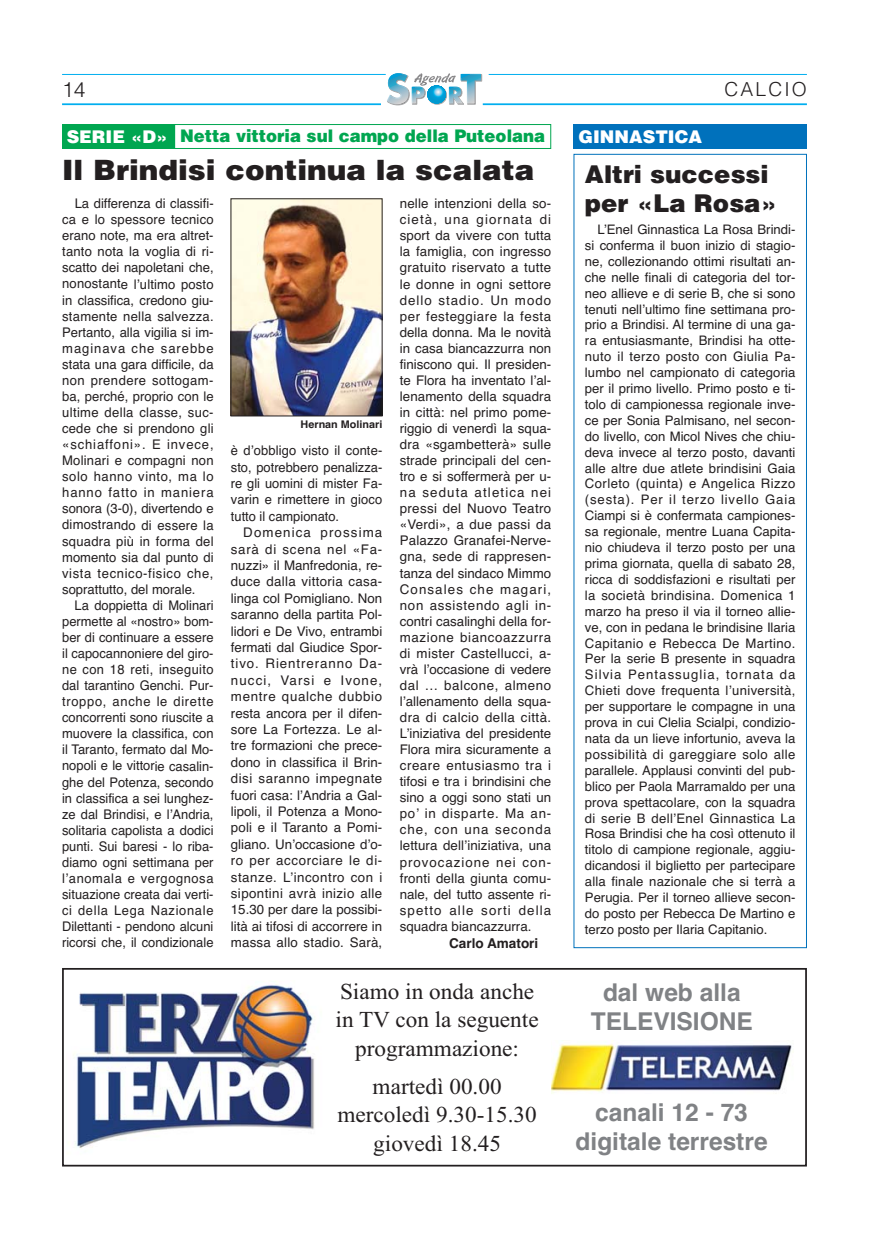
<style>
.page{position:relative;width:869px;height:1241px;background:#fff}
.page>*{position:absolute;margin:0;border:0;box-sizing:border-box;transform-origin:0 0}
.t1{font:900 28px "Helvetica";color:#231f20;scale:1.05 1}
.t2{font:700 24.5px/29.4px "Helvetica";color:#808285;text-align:center}
.t3{font:900 24.5px/29.6px "Helvetica";color:#231f20}
.t4{font:22.75px/28.5px "Times New Roman";color:#231f20;text-align:center}
.t5{font:300 21px "Helvetica";color:#231f20}
.t6{font:300 19.25px "Helvetica";letter-spacing:.11em;color:#231f20}
.t7{font:900 17.5px "Helvetica";color:#fff}
.t8{font:900 17.32px "Helvetica";color:#00a650;scale:.95 1}
.t9{font:700 13.65px "Helvetica";color:#231f20}
.t10{font:13.3px/16.1px "Helvetica";color:#231f20;text-align:justify}
.t11{font:13.12px/15.9px "Helvetica";color:#231f20;text-align:justify}
.t12{font:700 10.5px "Helvetica";color:#231f20}
.s1{font-size:17.5px;color:#fff}
</style>
<div class="page">
<hr style="left:482px;top:103px;width:324px;height:2px;background:#00aeef">
<hr style="left:62px;top:103px;width:319px;height:2px;background:#00aeef">
<hr style="left:488px;top:74px;width:318px;height:1px;background:#00aeef">
<hr style="left:62px;top:74px;width:323px;height:1px;background:#00aeef">
<svg style="left:387px;top:73px;width:94px;height:32px"></svg>
<div style="left:62px;top:124px;width:112px;height:25px;background:#00a650"></div>
<div style="left:174px;top:124px;width:377px;height:25px;border:1px solid #00a650"></div>
<div style="left:62px;top:967px;width:744px;height:199px;border:2px solid #231f20"></div>
<img style="left:73px;top:984px;width:242px;height:165px">
<img style="left:551px;top:1040px;width:242px;height:54px">
<img style="left:232px;top:200px;width:148px;height:214px">
<div style="left:230px;top:198px;width:152px;height:218px;border:1px solid #231f20"></div>
<div style="left:573px;top:124px;width:233px;height:25px;background:#0071bc"></div>
<h3 class="t5" style="left:62px;top:81px;width:25px">14</h3>
<h3 class="t6" style="left:724px;top:82px;width:84px">CALCIO</h3>
<h3 class="t8" style="left:67px;top:130px;width:505px"><span class="s1">SERIE «D»</span> Netta vittoria sul campo della Puteolana</h3>
<h1 class="t1" style="left:62px;top:160px;width:451px">Il Brindisi continua la scalata</h1>
<p class="t10" style="left:62px;top:197px;width:153px;text-indent:12px">La differenza di classifi&shy;ca e lo spessore tecnico erano note, ma era altret&shy;tanto nota la voglia di ri&shy;scatto dei napoletani che, nonostante lʼultimo posto in classifica, credono giu&shy;stamente nella salvezza.<br>Pertanto, alla vigilia si im&shy;maginava che sarebbe stata una gara difficile, da non prendere sottogam&shy;ba, perché, proprio con le ultime della classe, suc&shy;cede che si prendono gli «schiaffoni». E invece, Molinari e compagni non solo hanno vinto, ma lo hanno fatto in maniera sonora (3-0), divertendo e dimostrando di essere la squadra più in forma del momento sia dal punto di vista tecnico-fisico che, soprattutto, del morale.</p>
<p class="t10" style="left:62px;top:598px;width:153px;text-indent:12px">La doppietta di Molinari permette al «nostro» bom&shy;ber di continuare a essere il capocannoniere del giro&shy;ne con 18 reti, inseguito dal tarantino Genchi. Pur&shy;troppo, anche le dirette concorrenti sono riuscite a muovere la classifica, con il Taranto, fermato dal Mo&shy;nopoli e le vittorie casalin&shy;ghe del Potenza, secondo in classifica a sei lunghez&shy;ze dal Brindisi, e lʼAndria, solitaria capolista a dodici punti. Sui baresi - lo riba&shy;diamo ogni settimana per lʼanomala e vergognosa situazione creata dai verti&shy;ci della Lega Nazionale Dilettanti - pendono alcuni ricorsi che, il condizionale</p>
<p class="t12" style="left:300px;top:420px;width:83px">Hernan Molinari</p>
<p class="t10" style="left:231px;top:443px;width:153px">è dʼobbligo visto il conte&shy;sto, potrebbero penalizza&shy;re gli uomini di mister Fa&shy;varin e rimettere in gioco tutto il campionato.</p>
<p class="t10" style="left:231px;top:525px;width:153px;text-indent:12px">Domenica prossima sarà di scena nel «Fa&shy;nuzzi» il Manfredonia, re&shy;duce dalla vittoria casa&shy;linga col Pomigliano. Non saranno della partita Pol&shy;lidori e De Vivo, entrambi fermati dal Giudice Spor&shy;tivo. Rientreranno Da&shy;nucci, Varsi e Ivone, mentre qualche dubbio resta ancora per il difen&shy;sore La Fortezza. Le al&shy;tre formazioni che prece&shy;dono in classifica il Brin&shy;disi saranno impegnate fuori casa: lʼAndria a Gal&shy;lipoli, il Potenza a Mono&shy;poli e il Taranto a Pomi&shy;gliano. Unʼoccasione dʼo&shy;ro per accorciare le di&shy;stanze. Lʼincontro con i sipontini avrà inizio alle 15.30 per dare la possibi&shy;lità ai tifosi di accorrere in massa allo stadio. Sarà,</p>
<p class="t10" style="left:399px;top:197px;width:153px">nelle intenzioni della so&shy;cietà, una giornata di sport da vivere con tutta la famiglia, con ingresso gratuito riservato a tutte le donne in ogni settore dello stadio. Un modo per festeggiare la festa della donna. Ma le novità in casa biancazzurra non finiscono qui. Il presiden&shy;te Flora ha inventato lʼal&shy;lenamento della squadra in città: nel primo pome&shy;riggio di venerdì la squa&shy;dra «sgambetterà» sulle strade principali del cen&shy;tro e si soffermerà per u&shy;na seduta atletica nei pressi del Nuovo Teatro «Verdi», a due passi da Palazzo Granafei-Nerve&shy;gna, sede di rappresen&shy;tanza del sindaco Mimmo Consales che magari, non assistendo agli in&shy;contri casalinghi della for&shy;mazione biancoazzurra di mister Castellucci, a&shy;vrà lʼoccasione di vedere dal … balcone, almeno lʼallenamento della squa&shy;dra di calcio della città.<br>Lʼiniziativa del presidente Flora mira sicuramente a creare entusiasmo tra i tifosi e tra i brindisini che sino a oggi sono stati un poʼ in disparte. Ma an&shy;che, con una seconda lettura dellʼiniziativa, una provocazione nei con&shy;fronti della giunta comu&shy;nale, del tutto assente ri&shy;spetto alle sorti della squadra biancazzurra.</p>
<p class="t9" style="left:449px;top:938px;width:91px">Carlo Amatori</p>
<h3 class="t4" style="left:335px;top:978px;width:204px">Siamo in onda anche in TV con la seguente programmazione:</h3>
<h3 class="t4" style="left:337px;top:1073px;width:201px">martedì 00.00 mercoledì 9.30-15.30 giovedì 18.45</h3>
<h3 class="t7" style="left:578px;top:131px;width:125px">GINNASTICA</h3>
<h2 class="t3" style="left:584px;top:161px;width:193px">Altri successi per «La Rosa»</h2>
<p class="t11" style="left:584px;top:222px;width:212px;text-indent:12px">LʼEnel Ginnastica La Rosa Brindi&shy;si conferma il buon inizio di stagio&shy;ne, collezionando ottimi risultati an&shy;che nelle finali di categoria del tor&shy;neo allieve e di serie B, che si sono tenuti nellʼultimo fine settimana pro&shy;prio a Brindisi. Al termine di una ga&shy;ra entusiasmante, Brindisi ha otte&shy;nuto il terzo posto con Giulia Pa&shy;lumbo nel campionato di categoria per il primo livello. Primo posto e ti&shy;tolo di campionessa regionale inve&shy;ce per Sonia Palmisano, nel secon&shy;do livello, con Micol Nives che chiu&shy;deva invece al terzo posto, davanti alle altre due atlete brindisini Gaia Corleto (quinta) e Angelica Rizzo (sesta). Per il terzo livello Gaia Ciampi si è confermata campiones&shy;sa regionale, mentre Luana Capita&shy;nio chiudeva il terzo posto per una prima giornata, quella di sabato 28, ricca di soddisfazioni e risultati per la società brindisina. Domenica 1 marzo ha preso il via il torneo allie&shy;ve, con in pedana le brindisine Ilaria Capitanio e Rebecca De Martino.<br>Per la serie B presente in squadra Silvia Pentassuglia, tornata da Chieti dove frequenta lʼuniversità, per supportare le compagne in una prova in cui Clelia Scialpi, condizio&shy;nata da un lieve infortunio, aveva la possibilità di gareggiare solo alle parallele. Applausi convinti del pub&shy;blico per Paola Marramaldo per una prova spettacolare, con la squadra di serie B dellʼEnel Ginnastica La Rosa Brindisi che ha così ottenuto il titolo di campione regionale, aggiu&shy;dicandosi il biglietto per partecipare alla finale nazionale che si terrà a Perugia. Per il torneo allieve secon&shy;do posto per Rebecca De Martino e terzo posto per Ilaria Capitanio.</p>
<h2 class="t2" style="left:590px;top:979px;width:164px">dal web alla<br>TELEVISIONE</h2>
<h2 class="t2" style="left:575px;top:1099px;width:193px">canali 12 - 73 digitale terrestre</h2>
</div>
